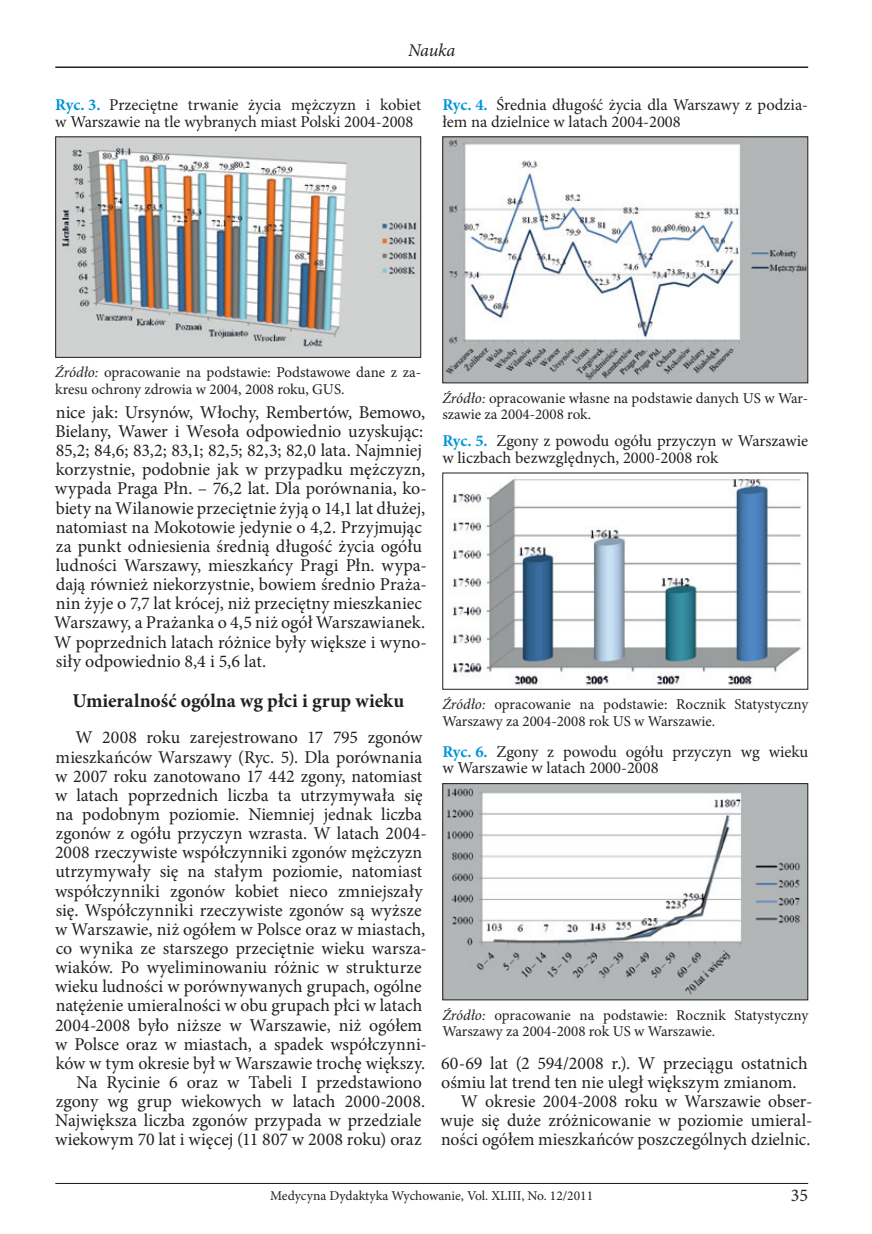
<style>
.page{position:relative;width:872px;height:1234px;background:#fff}
.page>*{position:absolute;margin:0;border:0;box-sizing:border-box;transform-origin:0 0}
.t1{font:700 19.5px "Minion Pro";color:#231f20}
.t2{font:18px/19.2px "Minion Pro";color:#231f20}
.t3{font:italic 18px "Minion Pro";letter-spacing:-.01em;color:#231f20}
.t4{font:16.5px/16.5px "Minion Pro";color:#231f20}
.t5{font:15px/16.5px "Minion Pro";color:#231f20}
.t6{font:13.5px "Minion Pro";color:#231f20}
.s1{font-weight:700;color:#0095d9}
.s2{font-style:italic}
</style>
<div class="page">
<hr style="left:55px;top:1182px;width:753px;height:1px;background:#231f20">
<hr style="left:55px;top:66px;width:753px;height:2px;background:#231f20">
<img style="left:57px;top:138px;width:362px;height:217px">
<div style="left:55px;top:136px;width:366px;height:221px;border:1px solid #231f20"></div>
<img style="left:444px;top:138px;width:362px;height:243px">
<div style="left:442px;top:136px;width:366px;height:247px;border:1px solid #231f20"></div>
<img style="left:444px;top:785px;width:362px;height:213px">
<div style="left:442px;top:783px;width:366px;height:217px;border:1px solid #231f20"></div>
<img style="left:451px;top:478px;width:351px;height:207px">
<p class="t3" style="left:408px;top:38px;width:49px">Nauka</p>
<p class="t4" style="left:55px;top:97px;width:367px"><span class="s1">Ryc. 3.</span> Przeciętne trwanie życia mężczyzn i kobiet w Warszawie na tle wybranych miast Polski 2004-2008</p>
<p class="t4" style="left:442px;top:97px;width:367px"><span class="s1">Ryc. 4.</span> Średnia długość życia dla Warszawy z podzia&shy;łem na dzielnice w latach 2004-2008</p>
<p class="t5" style="left:55px;top:364px;width:367px"><span class="s2">Źródło:</span> opracowanie na podstawie: Podstawowe dane z za&shy;kresu ochrony zdrowia w 2004, 2008 roku, GUS.</p>
<p class="t2" style="left:54px;top:402px;width:374px">nice jak: Ursynów, Włochy, Rembertów, Bemowo, Bielany, Wawer i Wesoła odpowiednio uzyskując:<br>85,2; 84,6; 83,2; 83,1; 82,5; 82,3; 82,0 lata. Najmniej korzystnie, podobnie jak w przypadku mężczyzn, wypada Praga Płn. – 76,2 lat. Dla porównania, ko&shy;biety na Wilanowie przeciętnie żyją o 14,1 lat dłużej, natomiast na Mokotowie jedynie o 4,2. Przyjmując za punkt odniesienia średnią długość życia ogółu ludności Warszawy, mieszkańcy Pragi Płn. wypa&shy;dają również niekorzystnie, bowiem średnio Praża&shy;nin żyje o 7,7 lat krócej, niż przeciętny mieszkaniec Warszawy, a Prażanka o 4,5 niż ogół Warszawianek.<br>W poprzednich latach różnice były większe i wyno&shy;siły odpowiednio 8,4 i 5,6 lat.</p>
<p class="t1" style="left:72px;top:687px;width:333px">Umieralność ogólna wg płci i grup wieku</p>
<p class="t2" style="left:55px;top:728px;width:373px;text-align:right">W 2008 roku zarejestrowano 17 795 zgonów mieszkańców Warszawy (Ryc. 5). Dla porównania w 2007 roku zanotowano 17 442 zgony, natomiast w latach poprzednich liczba ta utrzymywała się na podobnym poziomie. Niemniej jednak liczba zgonów z ogółu przyczyn wzrasta. W latach 2004- 2008 rzeczywiste współczynniki zgonów mężczyzn utrzymywały się na stałym poziomie, natomiast współczynniki zgonów kobiet nieco zmniejszały się. Współczynniki rzeczywiste zgonów są wyższe w Warszawie, niż ogółem w Polsce oraz w miastach, co wynika ze starszego przeciętnie wieku warsza&shy;wiaków. Po wyeliminowaniu różnic w strukturze wieku ludności w porównywanych grupach, ogólne natężenie umieralności w obu grupach płci w latach 2004-2008 było niższe w Warszawie, niż ogółem w Polsce oraz w miastach, a spadek współczynni&shy;ków w tym okresie był w Warszawie trochę większy.<br>Na Rycinie 6 oraz w Tabeli I przedstawiono zgony wg grup wiekowych w latach 2000-2008.<br>Największa liczba zgonów przypada w przedziale wiekowym 70 lat i więcej (11 807 w 2008 roku) oraz</p>
<p class="t5" style="left:442px;top:389px;width:367px"><span class="s2">Źródło:</span> opracowanie własne na podstawie danych US w War&shy;szawie za 2004-2008 rok.</p>
<p class="t4" style="left:442px;top:433px;width:367px"><span class="s1">Ryc. 5.</span> Zgony z powodu ogółu przyczyn w Warszawie w liczbach bezwzględnych, 2000-2008 rok</p>
<p class="t5" style="left:442px;top:696px;width:367px"><span class="s2">Źródło:</span> opracowanie na podstawie: Rocznik Statystyczny<br>Warszawy za 2004-2008 rok US w Warszawie.</p>
<p class="t4" style="left:442px;top:743px;width:367px"><span class="s1">Ryc. 6.</span> Zgony z powodu ogółu przyczyn wg wieku w Warszawie w latach 2000-2008</p>
<p class="t5" style="left:442px;top:1006px;width:367px"><span class="s2">Źródło:</span> opracowanie na podstawie: Rocznik Statystyczny<br>Warszawy za 2004-2008 rok US w Warszawie.</p>
<p class="t2" style="left:441px;top:1053px;width:368px">60-69 lat (2 594/2008 r.). W przeciągu ostatnich</p>
<p class="t2" style="left:441px;top:1072px;width:357px">ośmiu lat trend ten nie uległ większym zmianom.</p>
<p class="t2" style="left:461px;top:1091px;width:353px">W okresie 2004-2008 roku w Warszawie obser-</p>
<p class="t2" style="left:440px;top:1110px;width:373px">wuje się duże zróżnicowanie w poziomie umieral-</p>
<p class="t2" style="left:441px;top:1129px;width:371px">ności ogółem mieszkańców poszczególnych dzielnic.</p>
<p class="t6" style="left:270px;top:1186px;width:324px">Medycyna Dydaktyka Wychowanie, Vol. XLIII, No. 12/2011</p>
<p class="t2" style="left:791px;top:1185px;width:19px">35</p>
</div>
